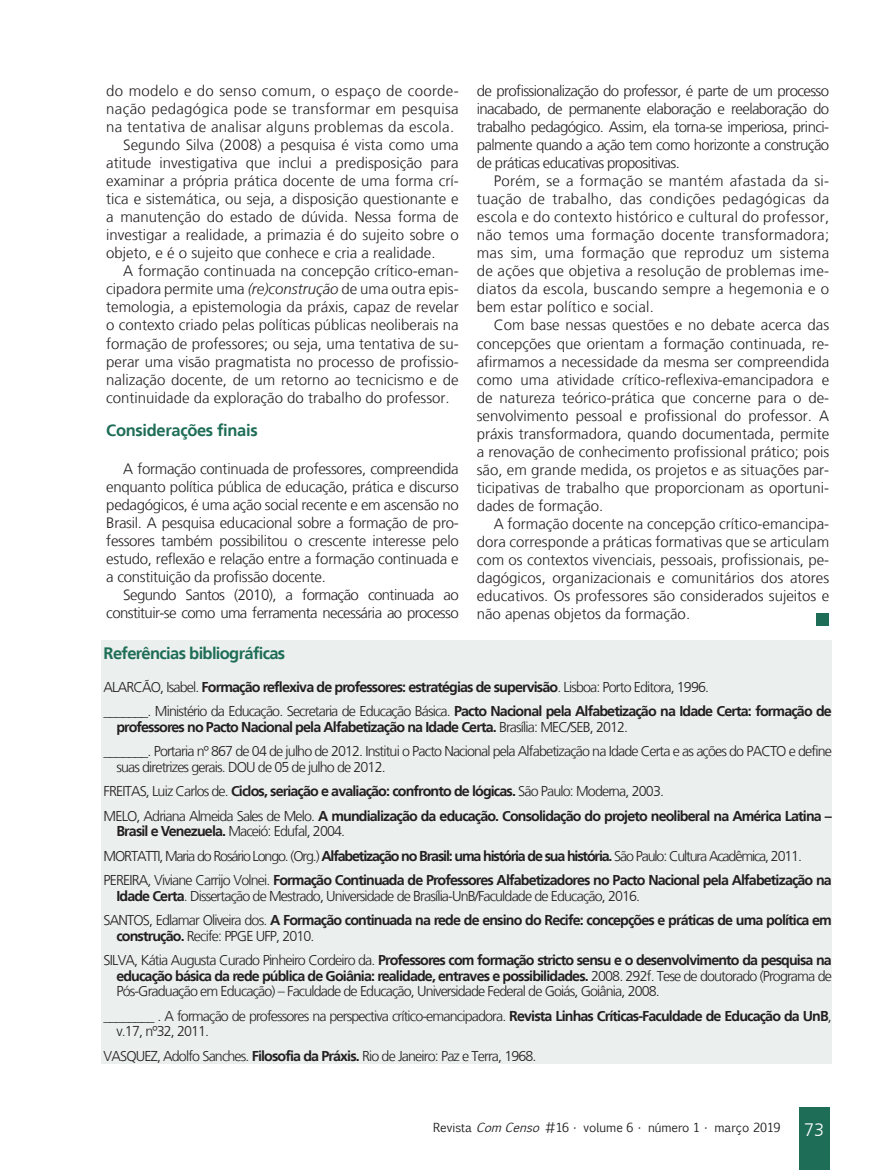
<style>
.page{position:relative;width:893px;height:1170px;background:#fff}
.page>*{position:absolute;margin:0;border:0;box-sizing:border-box;transform-origin:0 0}
.t1{font:300 18px "Frutiger LT";color:#fff}
.Subtítulo_VERDE_ARTI{font:700 16.5px "Frutiger LT";letter-spacing:-.04em;color:#1e6d56}
.Subtítulo_VERDE_ARTI-2{font:700 16.5px "Frutiger LT";letter-spacing:-.02em;color:#1e6d56}
.Miolo__10{font:300 15px/18px "Frutiger LT";color:#231f20;text-align:justify}
.Miolo__10-2{font:300 15px/18px "Frutiger LT";letter-spacing:-.04em;color:#231f20;text-align:right}
.Referências__10{font:300 14.25px/15.8px "Frutiger LT";letter-spacing:-.06em;color:#231f20}
.Referências__10-2{font:700 14.25px/15.8px "Frutiger LT";letter-spacing:-.06em;color:#231f20}
.Referências__10-3{font:300 14.25px "Frutiger LT";letter-spacing:-.08em;color:#231f20}
.t2{font:12px "Euphemia CAS";color:#231f20}
.s1{font-style:italic}
.s2{font-weight:300}
.s3{font-weight:700}
</style>
<div class="page">
<div style="left:799px;top:1107px;width:30px;height:62px;background:#1e6d56"></div>
<div style="left:102px;top:640px;width:730px;height:423px;background:#ebefed"></div>
<div style="left:816px;top:612px;width:13px;height:13px;background:#1e6d56"></div>
<p class="Miolo__10" style="left:106px;top:82px;width:354px">do modelo e do senso comum, o espaço de coorde&shy;nação pedagógica pode se transformar em pesquisa na tentativa de analisar alguns problemas da escola.</p>
<p class="Miolo__10" style="left:106px;top:136px;width:354px;text-indent:17px">Segundo Silva (2008) a pesquisa é vista como uma atitude investigativa que inclui a predisposição para examinar a própria prática docente de uma forma crí&shy;tica e sistemática, ou seja, a disposição questionante e a manutenção do estado de dúvida. Nessa forma de investigar a realidade, a primazia é do sujeito sobre o objeto, e é o sujeito que conhece e cria a realidade.</p>
<p class="Miolo__10" style="left:106px;top:262px;width:354px;text-indent:17px">A formação continuada na concepção crítico-eman&shy;cipadora permite uma <span class="s1">(re)construção</span> de uma outra epis&shy;temologia, a epistemologia da práxis, capaz de revelar o contexto criado pelas políticas públicas neoliberais na formação de professores; ou seja, uma tentativa de su&shy;perar uma visão pragmatista no processo de profissio&shy;nalização docente, de um retorno ao tecnicismo e de continuidade da exploração do trabalho do professor.</p>
<p class="Subtítulo_VERDE_ARTI-2" style="left:106px;top:420px;width:153px">Considerações finais</p>
<p class="Miolo__10" style="left:106px;top:459px;width:354px;text-indent:17px">A formação continuada de professores, compreendida enquanto política pública de educação, prática e discurso pedagógicos, é uma ação social recente e em ascensão no Brasil. A pesquisa educacional sobre a formação de pro&shy;fessores também possibilitou o crescente interesse pelo estudo, reflexão e relação entre a formação continuada e a constituição da profissão docente.</p>
<p class="Miolo__10-2" style="left:106px;top:585px;width:354px">Segundo Santos (2010), a formação continuada ao constituir-se como uma ferramenta necessária ao processo</p>
<p class="Miolo__10" style="left:477px;top:82px;width:354px">de profissionalização do professor, é parte de um processo inacabado, de permanente elaboração e reelaboração do trabalho pedagógico. Assim, ela torna-se imperiosa, princi&shy;palmente quando a ação tem como horizonte a construção de práticas educativas propositivas.</p>
<p class="Miolo__10" style="left:477px;top:172px;width:354px;text-indent:17px">Porém, se a formação se mantém afastada da si&shy;tuação de trabalho, das condições pedagógicas da escola e do contexto histórico e cultural do professor, não temos uma formação docente transformadora; mas sim, uma formação que reproduz um sistema de ações que objetiva a resolução de problemas ime&shy;diatos da escola, buscando sempre a hegemonia e o bem estar político e social.</p>
<p class="Miolo__10" style="left:477px;top:316px;width:354px;text-indent:17px">Com base nessas questões e no debate acerca das concepções que orientam a formação continuada, re&shy;afirmamos a necessidade da mesma ser compreendida como uma atividade crítico-reflexiva-emancipadora e de natureza teórico-prática que concerne para o de&shy;senvolvimento pessoal e profissional do professor. A práxis transformadora, quando documentada, permite a renovação de conhecimento profissional prático; pois são, em grande medida, os projetos e as situações par&shy;ticipativas de trabalho que proporcionam as oportuni&shy;dades de formação.</p>
<p class="Miolo__10" style="left:477px;top:514px;width:354px;text-indent:17px">A formação docente na concepção crítico-emancipa&shy;dora corresponde a práticas formativas que se articulam com os contextos vivenciais, pessoais, profissionais, pe&shy;dagógicos, organizacionais e comunitários dos atores educativos. Os professores são considerados sujeitos e não apenas objetos da formação.</p>
<p class="Subtítulo_VERDE_ARTI" style="left:104px;top:643px;width:183px">Referências bibliográficas</p>
<p class="Referências__10-2" style="left:104px;top:679px;width:607px"><span class="s2">ALARCÃO, Isabel.</span> Formação reflexiva de professores: estratégias de supervisão<span class="s2">. Lisboa: Porto Editora, 1996.</span></p>
<p class="Referências__10-2" style="left:116px;top:703px;width:717px;text-indent:-13px"><span class="s2">_______. Ministério da Educação. Secretaria de Educação Básica.</span> Pacto Nacional pela Alfabetização na Idade Certa: formação de professores no Pacto Nacional pela Alfabetização na Idade Certa. <span class="s2">Brasília: MEC/SEB, 2012.</span></p>
<p class="Referências__10" style="left:116px;top:743px;width:717px;text-indent:-13px">_______. Portaria nº 867 de 04 de julho de 2012. Institui o Pacto Nacional pela Alfabetização na Idade Certa e as ações do PACTO e define suas diretrizes gerais. DOU de 05 de julho de 2012.</p>
<p class="Referências__10-2" style="left:104px;top:783px;width:562px"><span class="s2">FREITAS, Luiz Carlos de.</span> Ciclos, seriação e avaliação: confronto de lógicas. <span class="s2">São Paulo: Moderna, 2003.</span></p>
<p class="Referências__10-2" style="left:116px;top:807px;width:717px;text-indent:-13px"><span class="s2">MELO, Adriana Almeida Sales de Melo.</span> A mundialização da educação. Consolidação do projeto neoliberal na América Latina –<br>Brasil e Venezuela. <span class="s2">Maceió: Edufal, 2004.</span></p>
<p class="Referências__10-3" style="left:104px;top:847px;width:700px">MORTATTI, Maria do Rosário Longo. (Org.) <span class="s3">Alfabetização no Brasil: uma história de sua história.</span> São Paulo: Cultura Acadêmica, 2011.</p>
<p class="Referências__10" style="left:116px;top:872px;width:717px;text-indent:-13px">PEREIRA, Viviane Carrijo Volnei. <span class="s3">Formação Continuada de Professores Alfabetizadores no Pacto Nacional pela Alfabetização na<br>Idade Certa</span>. Dissertação de Mestrado, Universidade de Brasília-UnB/Faculdade de Educação, 2016.</p>
<p class="Referências__10-2" style="left:116px;top:912px;width:717px;text-indent:-13px"><span class="s2">SANTOS, Edlamar Oliveira dos.</span> A Formação continuada na rede de ensino do Recife: concepções e práticas de uma política em construção. <span class="s2">Recife: PPGE UFP, 2010.</span></p>
<p class="Referências__10" style="left:116px;top:952px;width:717px;text-align:justify;text-indent:-13px">SILVA, Kátia Augusta Curado Pinheiro Cordeiro da. <span class="s3">Professores com formação stricto sensu e o desenvolvimento da pesquisa na educação básica da rede pública de Goiânia: realidade, entraves e possibilidades.</span> 2008. 292f. Tese de doutorado (Programa de Pós-Graduação em Educação) – Faculdade de Educação, Universidade Federal de Goiás, Goiânia, 2008.</p>
<p class="Referências__10" style="left:116px;top:1007px;width:717px;text-indent:-13px">________ . A formação de professores na perspectiva crítico-emancipadora. <span class="s3">Revista Linhas Críticas-Faculdade de Educação da UnB</span>, v.17, nº32, 2011.</p>
<p class="Referências__10" style="left:104px;top:1047px;width:434px">VASQUEZ, Adolfo Sanches. <span class="s3">Filosofia da Práxis.</span> Rio de Janeiro: Paz e Terra, 1968.</p>
<p class="t2" style="left:433px;top:1119px;width:349px">Revista <span class="s1">ComCenso</span> #16 • volume 6 • número 1 • março 2019</p>
<p class="t1" style="left:804px;top:1119px;width:22px">73</p>
</div>
